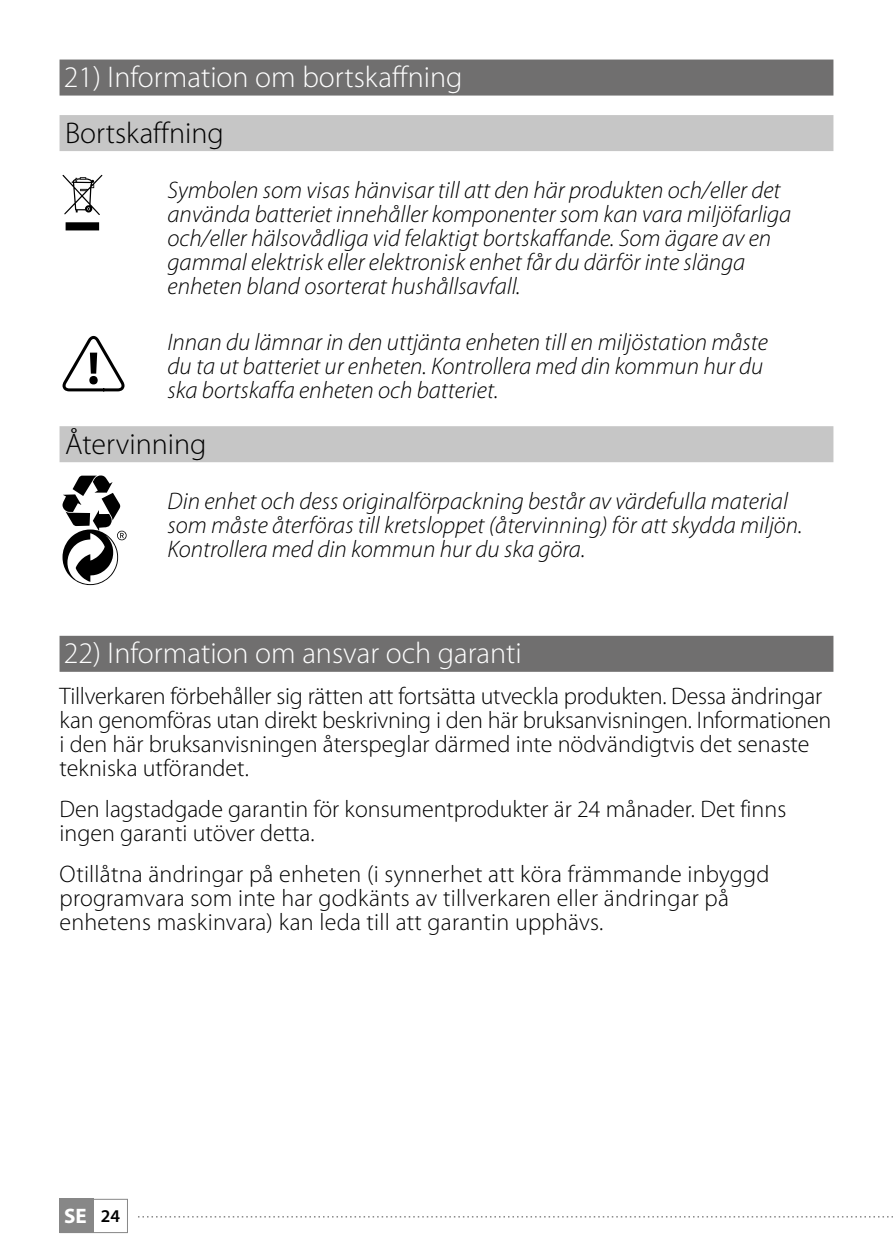
<style>
.page{position:relative;width:893px;height:1259px;background:#fff}
.page>*{position:absolute;margin:0;border:0;box-sizing:border-box;transform-origin:0 0}
.t1{font:300 30px "Myriad Pro";color:#fff}
.t2{font:300 30px "Myriad Pro";color:#000}
.t3{font:italic 300 24px/24px "Myriad Pro";color:#000}
.t4{font:300 24px/24px "Myriad Pro";color:#000}
.t5{font:700 21px "Myriad Pro";color:#fff}
.s1{font-weight:600;font-size:18px;color:#000}
</style>
<div class="page">
<div style="left:60px;top:1199px;width:34px;height:34px;background:#878787"></div>
<div style="left:60px;top:1199px;width:68px;height:34px;border:1px solid #878787"></div>
<svg style="left:138px;top:1216px;width:755px;height:1px"></svg>
<div style="left:60px;top:60px;width:773px;height:36px;background:#706f6f"></div>
<div style="left:60px;top:115px;width:773px;height:36px;background:#c6c6c6"></div>
<div style="left:60px;top:426px;width:773px;height:36px;background:#c6c6c6"></div>
<div style="left:60px;top:636px;width:773px;height:36px;background:#706f6f"></div>
<p class="t1" style="left:64px;top:61px;width:400px">21) Information om bortskaffning</p>
<p class="t2" style="left:65px;top:116px;width:160px">Bortskaffning</p>
<p class="t3" style="left:168px;top:179px;width:625px;text-indent:-108px">❖ Symbolen som visas hänvisar till att den här produkten och/eller det använda batteriet innehåller komponenter som kan vara miljöfarliga och/eller hälsovådliga vid felaktigt bortskaffande. Som ägare av en gammal elektrisk eller elektronisk enhet får du därför inte slänga enheten bland osorterat hushållsavfall.</p>
<p class="t3" style="left:168px;top:331px;width:602px">Innan du lämnar in den uttjänta enheten till en miljöstation måste du ta ut batteriet ur enheten. Kontrollera med din kommun hur du ska bortskaffa enheten och batteriet.</p>
<p class="t2" style="left:65px;top:427px;width:143px">Återvinning</p>
<p class="t3" style="left:168px;top:490px;width:636px;text-indent:-108px">▼ Din enhet och dess originalförpackning består av värdefulla material som måste återföras till kretsloppet (återvinning) för att skydda miljön.</p>
<p class="t3" style="left:60px;top:538px;width:527px">▲ Kontrollera med din kommun hur du ska göra.</p>
<p class="t1" style="left:64px;top:637px;width:460px">22) Information om ansvar och garanti</p>
<p class="t4" style="left:60px;top:685px;width:773px">Tillverkaren förbehåller sig rätten att fortsätta utveckla produkten. Dessa ändringar kan genomföras utan direkt beskrivning i den här bruksanvisningen. Informationen i den här bruksanvisningen återspeglar därmed inte nödvändigtvis det senaste tekniska utförandet.</p>
<p class="t4" style="left:60px;top:798px;width:728px">Den lagstadgade garantin för konsumentprodukter är 24 månader. Det finns ingen garanti utöver detta.</p>
<p class="t4" style="left:60px;top:863px;width:711px">Otillåtna ändringar på enheten (i synnerhet att köra främmande inbyggd programvara som inte har godkänts av tillverkaren eller ändringar på enhetens maskinvara) kan leda till att garantin upphävs.</p>
<p class="t5" style="left:64px;top:1202px;width:58px">SE <span class="s1">24</span></p>
</div>
